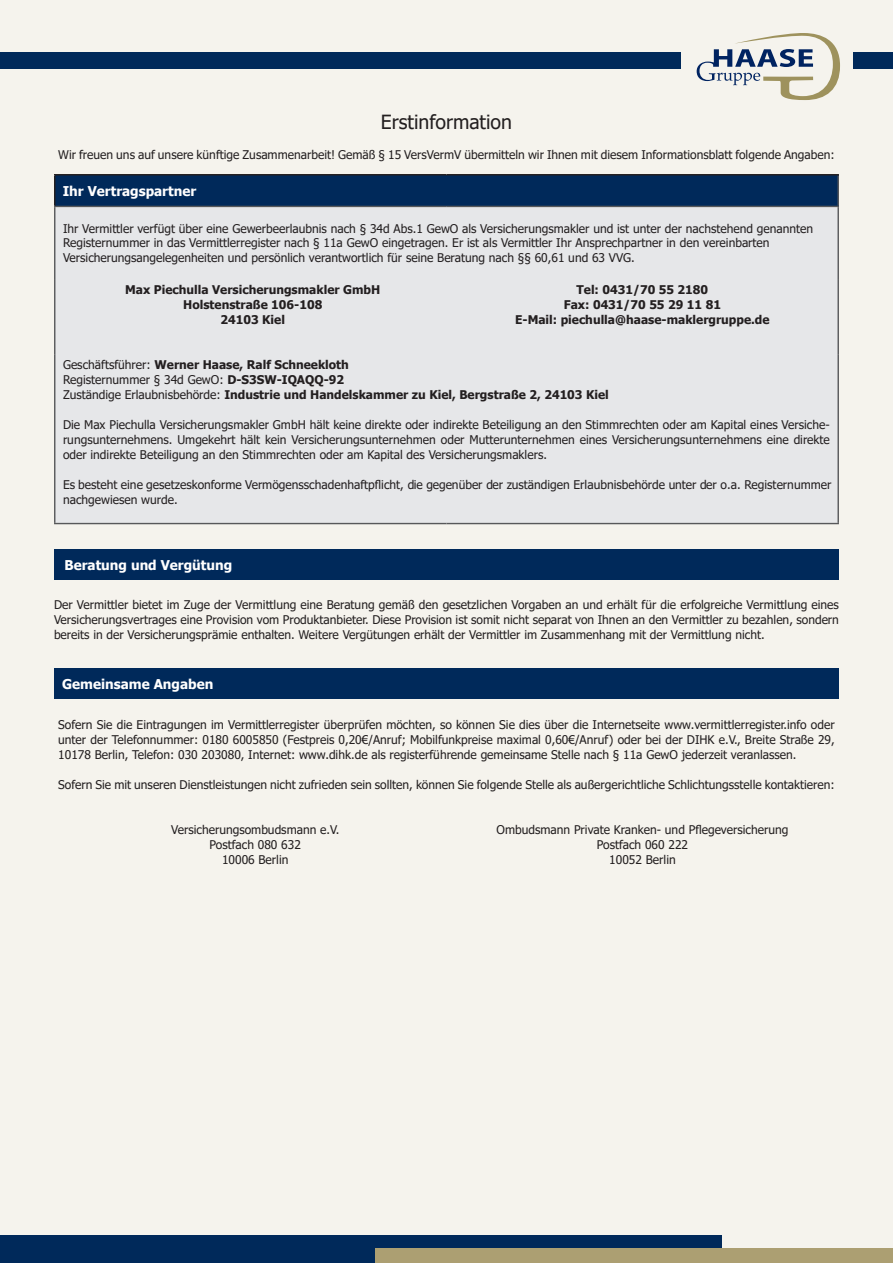
<style>
.page{position:relative;width:893px;height:1263px;background:#fff}
.page>*{position:absolute;margin:0;border:0;box-sizing:border-box;transform-origin:0 0}
.t1{font:19.5px "Tahoma";color:#231f20}
.t2{font:700 13.5px "Tahoma";color:#fff}
.t3{font:12px/15px "Tahoma";color:#231f20;text-align:justify}
.t4{font:700 12px/15px "Tahoma";color:#231f20}
.s1{font-weight:400}
</style>
<div class="page">
<hr style="left:0;top:0;width:1px;height:1262px;background:#f5f3ed">
<div style="left:2px;top:0;width:891px;height:1263px;background:#f5f3ed"></div>
<div style="left:0;top:53px;width:680px;height:16px;background:#00295a"></div>
<svg style="left:697px;top:33px;width:143px;height:67px"></svg>
<div style="left:54px;top:549px;width:785px;height:31px;background:#00295a"></div>
<div style="left:54px;top:669px;width:785px;height:30px;background:#00295a"></div>
<div style="left:1px;top:1235px;width:721px;height:28px;background:#00295a"></div>
<div style="left:376px;top:1248px;width:517px;height:15px;background:#ac9f72"></div>
<div style="left:854px;top:53px;width:39px;height:16px;background:#00295a"></div>
<div style="left:55px;top:175px;width:783px;height:31px;background:#00295a"></div>
<div style="left:55px;top:207px;width:782px;height:316px;background:#e6e7e9"></div>
<hr style="left:837px;top:176px;width:2px;height:30px;background:#57585a">
<hr style="left:54px;top:206px;width:392px;height:1px;background:#57585a">
<hr style="left:54px;top:207px;width:1px;height:72px;background:#57585a">
<hr style="left:446px;top:206px;width:393px;height:1px;background:#57585a">
<hr style="left:837px;top:207px;width:2px;height:72px;background:#57585a">
<hr style="left:54px;top:354px;width:1px;height:169px;background:#57585a">
<hr style="left:837px;top:354px;width:2px;height:169px;background:#57585a">
<hr style="left:54px;top:523px;width:392px;height:1px;background:#57585a">
<hr style="left:446px;top:523px;width:393px;height:1px;background:#57585a">
<hr style="left:54px;top:174px;width:392px;height:2px;background:#231f20">
<hr style="left:54px;top:176px;width:2px;height:30px;background:#231f20">
<hr style="left:446px;top:174px;width:393px;height:2px;background:#231f20">
<hr style="left:54px;top:279px;width:1px;height:75px;background:#57585a">
<hr style="left:837px;top:279px;width:2px;height:75px;background:#57585a">
<p class="t1" style="left:381px;top:109px;width:133px">Erstinformation</p>
<p class="t3" style="left:58px;top:148px;width:778px">Wir freuen uns auf unsere künftige Zusammenarbeit! Gemäß § 15 VersVermV übermitteln wir Ihnen mit diesem Informationsblatt folgende Angaben:</p>
<p class="t2" style="left:63px;top:181px;width:135px">Ihr Vertragspartner</p>
<p class="t3" style="left:63px;top:222px;width:752px">Ihr Vermittler verfügt über eine Gewerbeerlaubnis nach § 34d Abs.1 GewO als Versicherungsmakler und ist unter der nachstehend genannten</p>
<p class="t3" style="left:63px;top:236px;width:708px">Registernummer in das Vermittlerregister nach § 11a GewO eingetragen. Er ist als Vermittler Ihr Ansprechpartner in den vereinbarten</p>
<p class="t3" style="left:63px;top:250px;width:573px">Versicherungsangelegenheiten und persönlich verantwortlich für seine Beratung nach §§ 60,61 und 63 VVG.</p>
<p class="t4" style="left:125px;top:283px;width:257px">Max Piechulla Versicherungsmakler GmbH</p>
<p class="t4" style="left:183px;top:298px;width:141px">Holstenstraße 106-108</p>
<p class="t4" style="left:221px;top:313px;width:66px">24103 Kiel</p>
<p class="t4" style="left:577px;top:283px;width:133px">Tel: 0431/70 55 2180</p>
<p class="t4" style="left:564px;top:298px;width:159px">Fax: 0431/70 55 29 11 81</p>
<p class="t4" style="left:515px;top:313px;width:256px">E-Mail: piechulla@haase-maklergruppe.de</p>
<p class="t4" style="left:63px;top:358px;width:547px"><span class="s1">Geschäftsführer:</span> Werner Haase, Ralf Schneekloth<br><span class="s1">Registernummer § 34d GewO:</span> D-S3SW-IQAQQ-92<br><span class="s1">Zuständige Erlaubnisbehörde:</span> Industrie und Handelskammer zu Kiel, Bergstraße 2, 24103 Kiel</p>
<p class="t3" style="left:63px;top:418px;width:768px">Die Max Piechulla Versicherungsmakler GmbH hält keine direkte oder indirekte Beteiligung an den Stimmrechten oder am Kapital eines Versiche&shy;rungsunternehmens. Umgekehrt hält kein Versicherungsunternehmen oder Mutterunternehmen eines Versicherungsunternehmens eine direkte oder indirekte Beteiligung an den Stimmrechten oder am Kapital des Versicherungsmaklers.</p>
<p class="t3" style="left:63px;top:478px;width:770px">Es besteht eine gesetzeskonforme Vermögensschadenhaftpflicht, die gegenüber der zuständigen Erlaubnisbehörde unter der o.a. Registernummer nachgewiesen wurde.</p>
<p class="t2" style="left:64px;top:556px;width:169px">Beratung und Vergütung</p>
<p class="t3" style="left:54px;top:598px;width:786px">Der Vermittler bietet im Zuge der Vermittlung eine Beratung gemäß den gesetzlichen Vorgaben an und erhält für die erfolgreiche Vermittlung eines Versicherungsvertrages eine Provision vom Produktanbieter. Diese Provision ist somit nicht separat von Ihnen an den Vermittler zu bezahlen, sondern bereits in der Versicherungsprämie enthalten. Weitere Vergütungen erhält der Vermittler im Zusammenhang mit der Vermittlung nicht.</p>
<p class="t2" style="left:62px;top:674px;width:153px">Gemeinsame Angaben</p>
<p class="t3" style="left:58px;top:718px;width:778px">Sofern Sie die Eintragungen im Vermittlerregister überprüfen möchten, so können Sie dies über die Internetseite www.vermittlerregister.info oder unter der Telefonnummer: 0180 6005850 (Festpreis 0,20€/Anruf; Mobilfunkpreise maximal 0,60€/Anruf) oder bei der DIHK e.V., Breite Straße 29, 10178 Berlin, Telefon: 030 203080, Internet: www.dihk.de als registerführende gemeinsame Stelle nach § 11a GewO jederzeit veranlassen.</p>
<p class="t3" style="left:58px;top:778px;width:778px">Sofern Sie mit unseren Dienstleistungen nicht zufrieden sein sollten, können Sie folgende Stelle als außergerichtliche Schlichtungsstelle kontaktieren:</p>
<p class="t3" style="left:171px;top:823px;width:170px">Versicherungsombudsmann e.V.</p>
<p class="t3" style="left:210px;top:838px;width:93px">Postfach 080 632</p>
<p class="t3" style="left:222px;top:853px;width:68px">10006 Berlin</p>
<p class="t3" style="left:497px;top:823px;width:293px">Ombudsmann Private Kranken- und Pflegeversicherung</p>
<p class="t3" style="left:597px;top:838px;width:93px">Postfach 060 222</p>
<p class="t3" style="left:609px;top:853px;width:68px">10052 Berlin</p>
</div>
